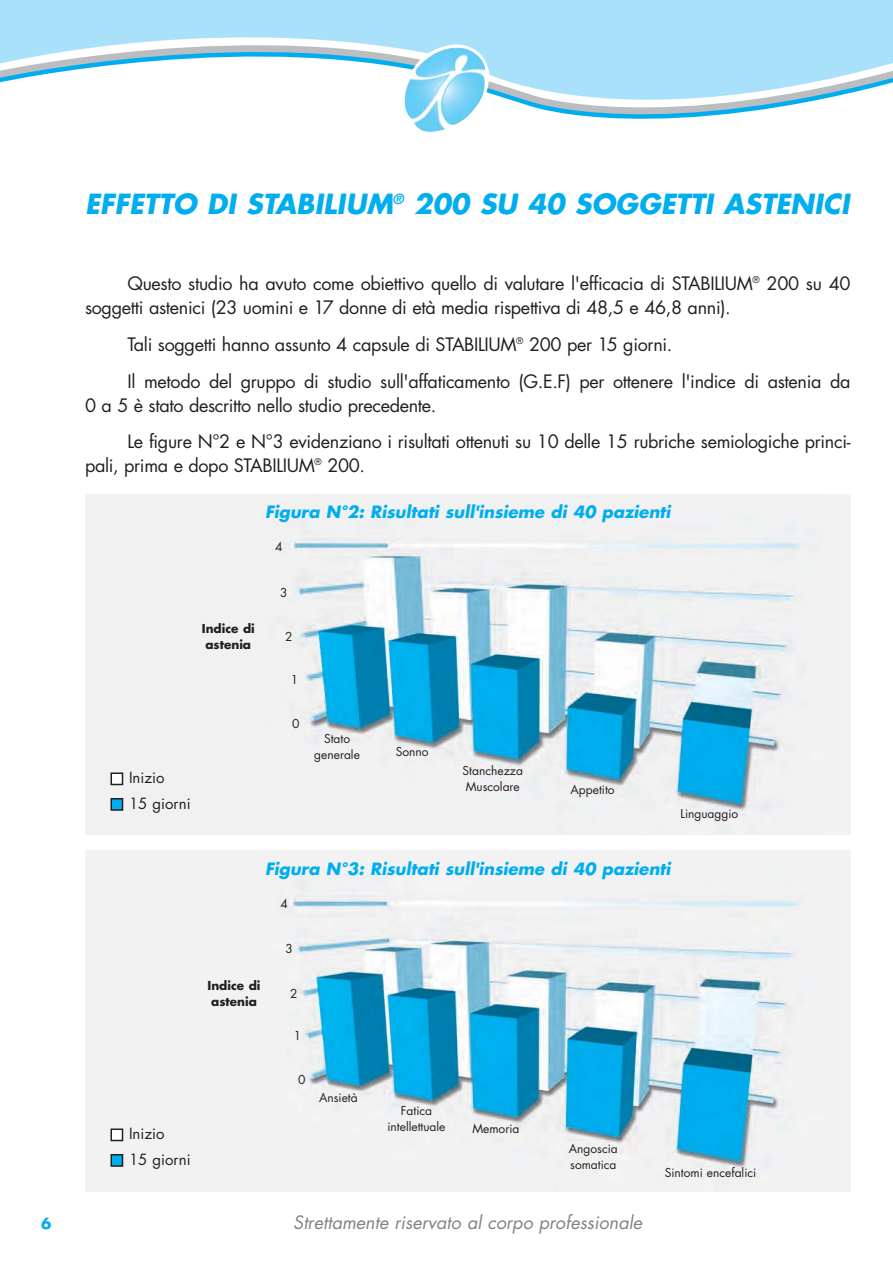
<style>
.page{position:relative;width:893px;height:1263px;background:#fff}
.page>*{position:absolute;margin:0;border:0;box-sizing:border-box;transform-origin:0 0}
.t1{font:italic 700 27px "Futura";color:#00aeef}
.t2{font:18px/36.8px "Futura";letter-spacing:-.02em;color:#231f20}
.t3{font:italic 18px "Futura";color:#808285}
.t4{font:italic 700 16.5px "Futura";color:#00aeef}
.t5{font:15px/26.1px "Futura";color:#231f20}
.t6{font:700 15px "Futura";color:#00aeef}
.t7{font:12px/15.8px "Futura";color:#231f20;text-align:center}
.t8{font:700 12px/15.6px "Futura";color:#231f20;text-align:center}
</style>
<div class="page">
<img style="left:85px;top:494px;width:765px;height:340px">
<img style="left:85px;top:851px;width:765px;height:340px">
<div style="left:111px;top:773px;width:12px;height:11px;background:#fff"></div>
<div style="left:110px;top:772px;width:13px;height:13px;border:2px solid #231f20"></div>
<div style="left:111px;top:799px;width:12px;height:11px;background:#00aeef"></div>
<div style="left:110px;top:798px;width:13px;height:13px;border:2px solid #231f20"></div>
<div style="left:111px;top:1129px;width:12px;height:12px;background:#fff"></div>
<div style="left:110px;top:1129px;width:13px;height:12px;border:2px solid #231f20"></div>
<div style="left:111px;top:1155px;width:12px;height:11px;background:#00aeef"></div>
<div style="left:110px;top:1154px;width:13px;height:13px;border:2px solid #231f20"></div>
<div style="left:0;top:0;width:893px;height:23px;background:#aae1fa"></div>
<svg style="left:0;top:23px;width:893px;height:96px"></svg>
<svg style="left:403px;top:38px;width:87px;height:79px"></svg>
<img style="left:404px;top:47px;width:82px;height:85px">
<h1 class="t1" style="left:85px;top:192px;width:770px">EFFETTO DI STABILIUM<sup>®</sup> 200 SU 40 SOGGETTI ASTENICI</h1>
<p class="t2" style="left:85px;top:273px;width:767px;line-height:24px;text-indent:43px">Questo studio ha avuto come obiettivo quello di valutare l'efficacia di STABILIUM<sup>®</sup> 200 su 40 soggetti astenici (23 uomini e 17 donne di età media rispettiva di 48,5 e 46,8 anni).</p>
<p class="t2" style="left:128px;top:327px;width:724px">Tali soggetti hanno assunto 4 capsule di STABILIUM<sup>®</sup> 200 per 15 giorni.<br>Il metodo del gruppo di studio sull'affaticamento (G.E.F) per ottenere l'indice di astenia da</p>
<p class="t2" style="left:128px;top:388px;width:724px;text-indent:-43px">0 a 5 è stato descritto nello studio precedente.<br>Le figure N°2 e N°3 evidenziano i risultati ottenuti su 10 delle 15 rubriche semiologiche princi-</p>
<p class="t2" style="left:85px;top:449px;width:282px">pali, prima e dopo STABILIUM<sup>®</sup> 200.</p>
<p class="t4" style="left:265px;top:504px;width:410px">Figura N°2: Risultati sull'insieme di 40 pazienti</p>
<p class="t7" style="left:275px;top:540px;width:9px">4</p>
<p class="t8" style="left:202px;top:622px;width:55px">Indice di astenia</p>
<p class="t5" style="left:129px;top:766px;width:63px">Inizio<br>15 giorni</p>
<p class="t7" style="left:280px;top:585px;width:9px">3</p>
<p class="t7" style="left:285px;top:629px;width:9px">2</p>
<p class="t7" style="left:291px;top:673px;width:9px">1</p>
<p class="t7" style="left:292px;top:717px;width:9px">0</p>
<p class="t7" style="left:314px;top:732px;width:47px">Stato generale</p>
<p class="t7" style="left:396px;top:745px;width:34px">Sonno</p>
<p class="t7" style="left:463px;top:764px;width:62px;text-align:left">Stanchezza<br>Muscolare</p>
<p class="t7" style="left:570px;top:782px;width:46px">Appetito</p>
<p class="t7" style="left:680px;top:807px;width:59px">Linguaggio</p>
<p class="t5" style="left:129px;top:1122px;width:63px">Inizio<br>15 giorni</p>
<p class="t4" style="left:265px;top:861px;width:410px">Figura N°3: Risultati sull'insieme di 40 pazienti</p>
<p class="t7" style="left:280px;top:897px;width:9px">4</p>
<p class="t8" style="left:207px;top:979px;width:55px">Indice di astenia</p>
<p class="t7" style="left:285px;top:942px;width:9px">3</p>
<p class="t7" style="left:290px;top:986px;width:9px">2</p>
<p class="t7" style="left:294px;top:1029px;width:9px">1</p>
<p class="t7" style="left:298px;top:1073px;width:9px">0</p>
<p class="t7" style="left:319px;top:1091px;width:40px">Ansietà</p>
<p class="t7" style="left:387px;top:1104px;width:60px">Fatica intellettuale</p>
<p class="t7" style="left:472px;top:1122px;width:49px">Memoria</p>
<p class="t7" style="left:569px;top:1142px;width:50px;text-align:left">Angoscia somatica</p>
<p class="t7" style="left:665px;top:1165px;width:93px">Sintomi encefalici</p>
<p class="t6" style="left:41px;top:1216px;width:12px">6</p>
<p class="t3" style="left:293px;top:1214px;width:354px">Strettamente riservato al corpo professionale</p>
</div>
